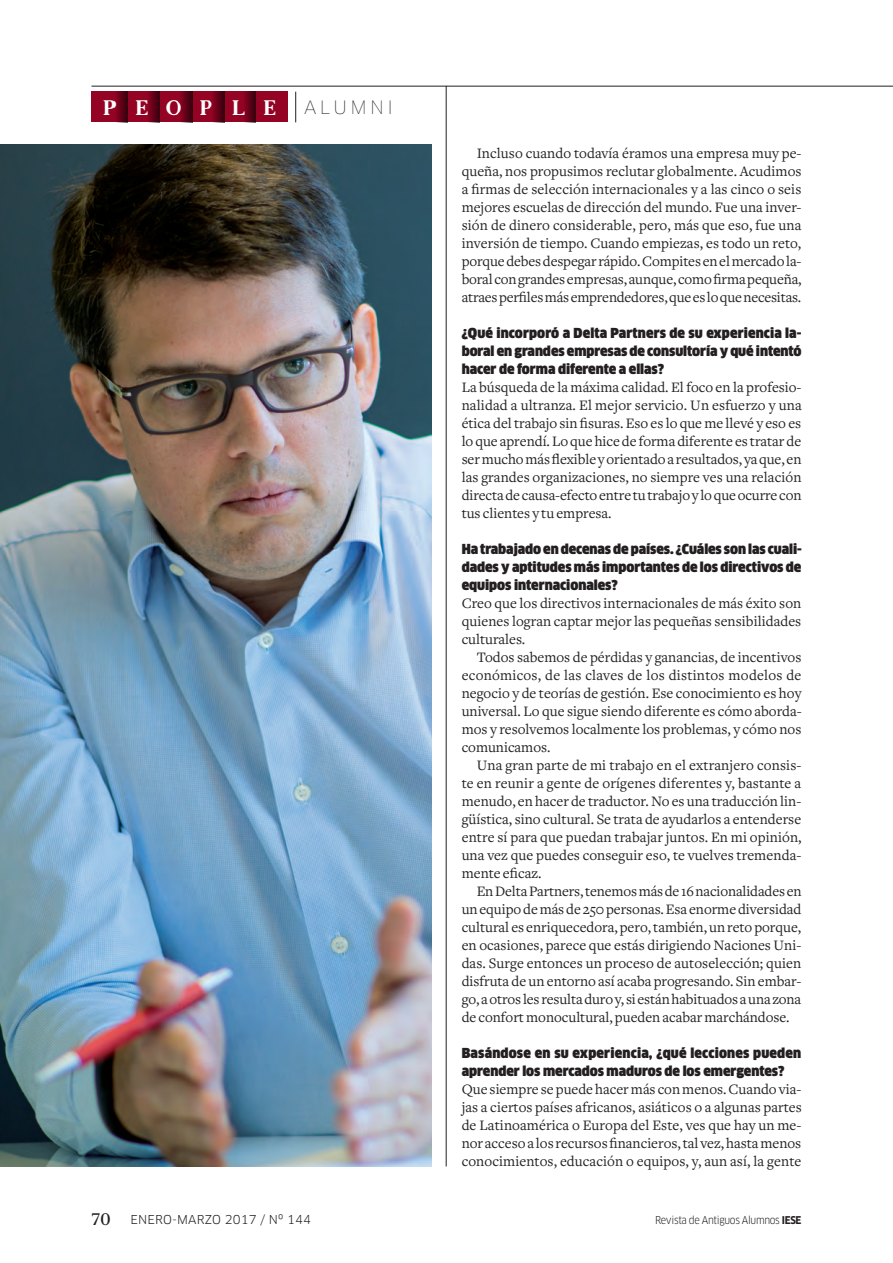
<style>
.page{position:relative;width:893px;height:1263px;background:#fff}
.page>*{position:absolute;margin:0;border:0;box-sizing:border-box;transform-origin:0 0}
.t1{font:21px "Leitura News Roman 4";letter-spacing:.91em;color:#fff}
.t2{font:100 18px "Clan";letter-spacing:.195em;color:#231f20}
.t3{font:15px/18px "Freight Text";color:#231f20;text-align:justify}
.t4{font:900 13.5px/18px "Clan Narrow";color:#231f20;text-align:justify}
.t5{font:12px "Clan";letter-spacing:.015em;color:#231f20}
.t6{font:10.5px "Clan Narrow";letter-spacing:-.03em;color:#231f20}
.s1{font-family:"Leitura News Roman 2";font-size:18px}
.s2{font-weight:700}
</style>
<div class="page">
<div style="left:91px;top:92px;width:37px;height:30px;background:#940224"></div>
<div style="left:124px;top:92px;width:36px;height:30px;background:#940224"></div>
<div style="left:156px;top:92px;width:36px;height:30px;background:#940224"></div>
<div style="left:188px;top:92px;width:36px;height:30px;background:#940224"></div>
<div style="left:220px;top:92px;width:36px;height:30px;background:#940224"></div>
<div style="left:252px;top:92px;width:36px;height:30px;background:#940224"></div>
<svg style="left:116px;top:92px;width:12px;height:30px"></svg>
<svg style="left:149px;top:92px;width:11px;height:30px"></svg>
<svg style="left:181px;top:92px;width:11px;height:30px"></svg>
<svg style="left:213px;top:92px;width:11px;height:30px"></svg>
<svg style="left:244px;top:92px;width:12px;height:30px"></svg>
<hr style="left:295px;top:92px;width:1px;height:30px;background:#231f20">
<hr style="left:91px;top:86px;width:802px;height:1px;background:#231f20">
<hr style="left:446px;top:86px;width:1px;height:1080px;background:#231f20">
<img style="left:0;top:144px;width:431px;height:1022px">
<h1 class="t1" style="left:103px;top:95px;width:174px">PEOPLE</h1>
<p class="t2" style="left:304px;top:96px;width:91px">ALUMNI</p>
<p class="t3" style="left:462px;top:145px;width:341px;text-indent:15px">Incluso cuando todavía éramos una empresa muy pe&shy;queña, nos propusimos reclutar globalmente. Acudimos a firmas de selección internacionales y a las cinco o seis mejores escuelas de dirección del mundo. Fue una inver&shy;sión de dinero considerable, pero, más que eso, fue una inversión de tiempo. Cuando empiezas, es todo un reto, porque debes despegar rápido. Compites en el mercado la&shy;boral con grandes empresas, aunque, como firma pequeña, atraes perfiles más emprendedores, que es lo que necesitas.</p>
<p class="t4" style="left:462px;top:325px;width:341px">¿Qué incorporó a Delta Partners de su experiencia la&shy;boral en grandes empresas de consultoría y qué intentó hacer de forma diferente a ellas?</p>
<p class="t3" style="left:462px;top:379px;width:341px">La búsqueda de la máxima calidad. El foco en la profesio&shy;nalidad a ultranza. El mejor servicio. Un esfuerzo y una ética del trabajo sin fisuras. Eso es lo que me llevé y eso es lo que aprendí. Lo que hice de forma diferente es tratar de ser mucho más flexible y orientado a resultados, ya que, en las grandes organizaciones, no siempre ves una relación directa de causa-efecto entre tu trabajo y lo que ocurre con tus clientes y tu empresa.</p>
<p class="t4" style="left:462px;top:541px;width:342px">Ha trabajado en decenas de países. ¿Cuáles son las cuali&shy;dades y aptitudes más importantes de los directivos de equipos internacionales?</p>
<p class="t3" style="left:462px;top:595px;width:341px">Creo que los directivos internacionales de más éxito son quienes logran captar mejor las pequeñas sensibilidades culturales.</p>
<p class="t3" style="left:462px;top:649px;width:341px;text-indent:15px">Todos sabemos de pérdidas y ganancias, de incentivos económicos, de las claves de los distintos modelos de negocio y de teorías de gestión. Ese conocimiento es hoy universal. Lo que sigue siendo diferente es cómo aborda&shy;mos y resolvemos localmente los problemas, y cómo nos comunicamos.</p>
<p class="t3" style="left:462px;top:757px;width:341px;text-indent:15px">Una gran parte de mi trabajo en el extranjero consis&shy;te en reunir a gente de orígenes diferentes y, bastante a menudo, en hacer de traductor. No es una traducción lin&shy;güística, sino cultural. Se trata de ayudarlos a entenderse entre sí para que puedan trabajar juntos. En mi opinión, una vez que puedes conseguir eso, te vuelves tremenda&shy;mente eficaz.</p>
<p class="t3" style="left:462px;top:883px;width:341px;text-indent:15px">En Delta Partners, tenemos más de 16 nacionalidades en un equipo de más de 250 personas. Esa enorme diversidad cultural es enriquecedora, pero, también, un reto porque, en ocasiones, parece que estás dirigiendo Naciones Uni&shy;das. Surge entonces un proceso de autoselección; quien disfruta de un entorno así acaba progresando. Sin embar&shy;go, a otros les resulta duro y, si están habituados a una zona de confort monocultural, pueden acabar marchándose.</p>
<p class="t4" style="left:462px;top:1045px;width:341px">Basándose en su experiencia, ¿qué lecciones pueden aprender los mercados maduros de los emergentes?</p>
<p class="t3" style="left:462px;top:1081px;width:342px">Que siempre se puede hacer más con menos. Cuando via&shy;jas a ciertos países africanos, asiáticos o a algunas partes de Latinoamérica o Europa del Este, ves que hay un me&shy;nor acceso a los recursos financieros, tal vez, hasta menos conocimientos, educación o equipos, y, aun así, la gente</p>
<p class="t5" style="left:91px;top:1212px;width:221px"><span class="s1">70</span> ENERO-MARZO 2017 / Nº 144</p>
<p class="t6" style="left:655px;top:1213px;width:148px">Revista de Antiguos Alumnos <span class="s2">IESE</span></p>
</div>
